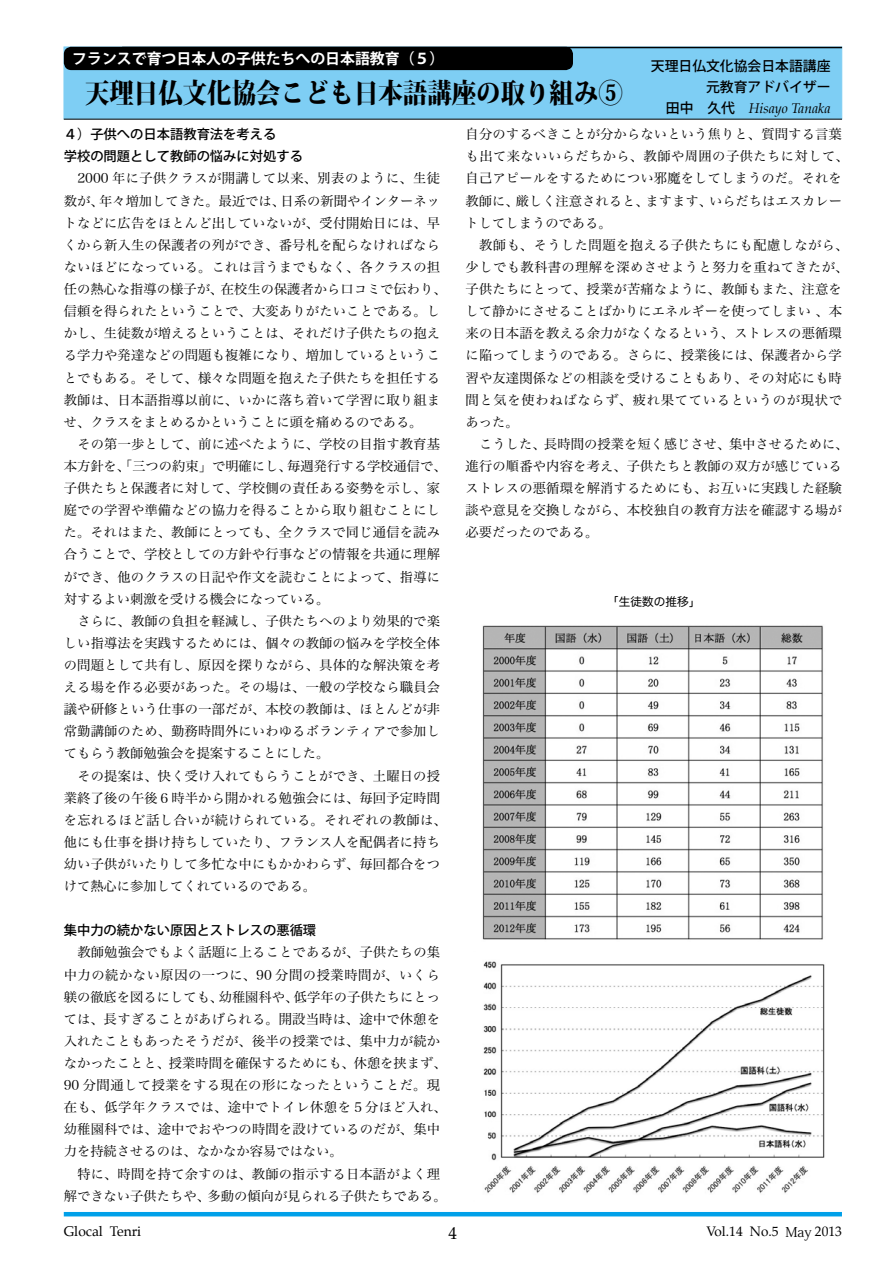
<style>
.page{position:relative;width:893px;height:1263px;background:#fff}
.page>*{position:absolute;margin:0;border:0;box-sizing:border-box;transform-origin:0 0}
.t1{font:800 27.45px "Koz Min Pro";color:#000;scale:.89 1}
.t2{font:16.95px "Palatino";color:#000}
.t3{font:700 14.85px "Koz Go Pro";color:#fff}
.t4{font:500 13.8px/21.3px "Koz Go Pro";color:#000;text-align:right}
.t5{font:italic 13.8px "Palatino";color:#000}
.t6{font:13.8px "Palatino";color:#000}
.t7{font:13.5px "Palatino";color:#000}
.t8{font:13.35px/22px "Hira Min Pro W3";letter-spacing:.01em;color:#000}
.t9{font:500 13.35px/22px "Koz Go Pro";color:#000}
.t10{font:11.7px "Hira Maru Pro W4";color:#000}
.s1{font-family:"Koz Go Pro";font-weight:500;font-style:normal}
.s2{font-family:"Koz Min Pro"}
</style>
<div class="page">
<hr style="left:64px;top:1212px;width:778px;height:4px;background:#00a0e9">
<div style="left:64px;top:47px;width:778px;height:72px;background:#7ecef4;border:1px solid #7ecef4"></div>
<hr style="left:64px;top:119px;width:778px;height:1px;background:#000">
<hr style="left:122px;top:47px;width:720px;height:1px;background:#000">
<div style="left:65px;top:48px;width:507px;height:21px;background:#000;border-radius:7px"></div>
<div style="left:64px;top:47px;width:509px;height:23px;border:2px solid #000;border-radius:7px"></div>
<img style="left:483px;top:961px;width:342px;height:233px">
<img style="left:482px;top:625px;width:341px;height:315px">
<p class="t3" style="left:72px;top:49px;width:374px">フランスで育つ日本人の子供たちへの日本語教育（５）</p>
<h1 class="t1" style="left:85px;top:73px;width:606px">天理日仏文化協会こども日本語講座の取り組み⑤</h1>
<p class="t4" style="left:651px;top:56px;width:181px">天理日仏文化協会日本語講座元教育アドバイザー</p>
<p class="t5" style="left:666px;top:97px;width:166px"><span class="s1">田中　久代　</span>Hisayo Tanaka</p>
<p class="t9" style="left:64px;top:124px;width:254px">４）子供への日本語教育法を考える<br>学校の問題として教師の悩みに対処する　</p>
<p class="t8" style="left:64px;top:166px;width:384px;text-indent:14px">2000 年に子供クラスが開講して以来、別表のように、生徒数が、年々増加してきた。最近では、日系の新聞やインターネットなどに広告をほとんど出していないが、受付開始日には、早くから新入生の保護者の列ができ、番号札を配らなければならないほどになっている。これは言うまでもなく、各クラスの担任の熱心な指導の様子が、在校生の保護者から口コミで伝わり、信頼を得られたということで、大変ありがたいことである。しかし、生徒数が増えるということは、それだけ子供たちの抱える学力や発達などの問題も複雑になり、増加しているということでもある。そして、様々な問題を抱えた子供たちを担任する教師は、日本語指導以前に、いかに落ち着いて学習に取り組ませ、クラスをまとめるかということに頭を痛めるのである。</p>
<p class="t8" style="left:64px;top:432px;width:384px;text-indent:14px">その第一歩として、前に述べたように、学校の目指す教育基本方針を、「三つの約束」で明確にし、毎週発行する学校通信で、子供たちと保護者に対して、学校側の責任ある姿勢を示し、家庭での学習や準備などの協力を得ることから取り組むことにした。それはまた、教師にとっても、全クラスで同じ通信を読み合うことで、学校としての方針や行事などの情報を共通に理解ができ、他のクラスの日記や作文を読むことによって、指導に対するよい刺激を受ける機会になっている。</p>
<p class="t8" style="left:64px;top:608px;width:378px;text-align:justify;text-indent:14px">さらに、教師の負担を軽減し、子供たちへのより効果的で楽しい指導法を実践するためには、個々の教師の悩みを学校全体の問題として共有し、原因を探りながら、具体的な解決策を考える場を作る必要があった。その場は、一般の学校なら職員会議や研修という仕事の一部だが、本校の教師は、ほとんどが非常勤講師のため、勤務時間外にいわゆるボランティアで参加してもらう教師勉強会を提案することにした。</p>
<p class="t8" style="left:64px;top:763px;width:385px;text-indent:14px">その提案は、快く受け入れてもらうことができ、土曜日の授業終了後の午後６時半から開かれる勉強会には、毎回予定時間を忘れるほど話し合いが続けられている。それぞれの教師は、他にも仕事を掛け持ちしていたり、フランス人を配偶者に持ち幼い子供がいたりして多忙な中にもかかわらず、毎回都合をつけて熱心に参加してくれているのである。</p>
<p class="t9" style="left:64px;top:920px;width:254px">集中力の続かない原因とストレスの悪循環</p>
<p class="t8" style="left:64px;top:940px;width:384px;text-indent:14px">教師勉強会でもよく話題に上ることであるが、子供たちの集中力の続かない原因の一つに、90 分間の授業時間が、いくら躾の徹底を図るにしても、幼稚園科や、低学年の子供たちにとっては、長すぎることがあげられる。開設当時は、途中で休憩を入れたこともあったそうだが、後半の授業では、集中力が続かなかったことと、授業時間を確保するためにも、休憩を挟まず、<br>90 分間通して授業をする現在の形になったということだ。現在も、低学年クラスでは、途中でトイレ休憩を５分ほど入れ、幼稚園科では、途中でおやつの時間を設けているのだが、集中力を持続させるのは、なかなか容易ではない。</p>
<p class="t8" style="left:64px;top:1161px;width:384px;text-align:center">特に、時間を持て余すのは、教師の指示する日本語がよく理<br>解できない子供たちや、多動の傾向が見られる子供たちである。</p>
<p class="t8" style="left:466px;top:122px;width:385px">自分のするべきことが分からないという焦りと、質問する言葉も出て来ないいらだちから、教師や周囲の子供たちに対して、自己アピールをするためについ邪魔をしてしまうのだ。それを教師に、厳しく注意されると、ますます、いらだちはエスカレートしてしまうのである。</p>
<p class="t8" style="left:466px;top:233px;width:384px;text-indent:14px">教師も、そうした問題を抱える子供たちにも配慮しながら、少しでも教科書の理解を深めさせようと努力を重ねてきたが、子供たちにとって、授業が苦痛なように、教師もまた、注意をして静かにさせることばかりにエネルギーを使ってしまい 、本来の日本語を教える余力がなくなるという、ストレスの悪循環に陥ってしまうのである。さらに、授業後には、保護者から学習や友達関係などの相談を受けることもあり、その対応にも時間と気を使わねばならず、疲れ果てているというのが現状であった。</p>
<p class="t8" style="left:466px;top:432px;width:384px;text-indent:14px">こうした、長時間の授業を短く感じさせ、集中させるために、進行の順番や内容を考え、子供たちと教師の双方が感じているストレスの悪循環を解消するためにも、お互いに実践した経験談や意見を交換しながら、本校独自の教育方法を確認する場が必要だったのである。</p>
<p class="t10" style="left:607px;top:592px;width:95px">「生徒数の推移」</p>
<p class="t6" style="left:64px;top:1220px;width:79px">Glocal Tenri</p>
<p class="t2" style="left:449px;top:1219px;width:10px">4</p>
<p class="t7" style="left:706px;top:1220px;width:137px">Vol.14 No.5 <span class="s2">May</span> 2013</p>
</div>
